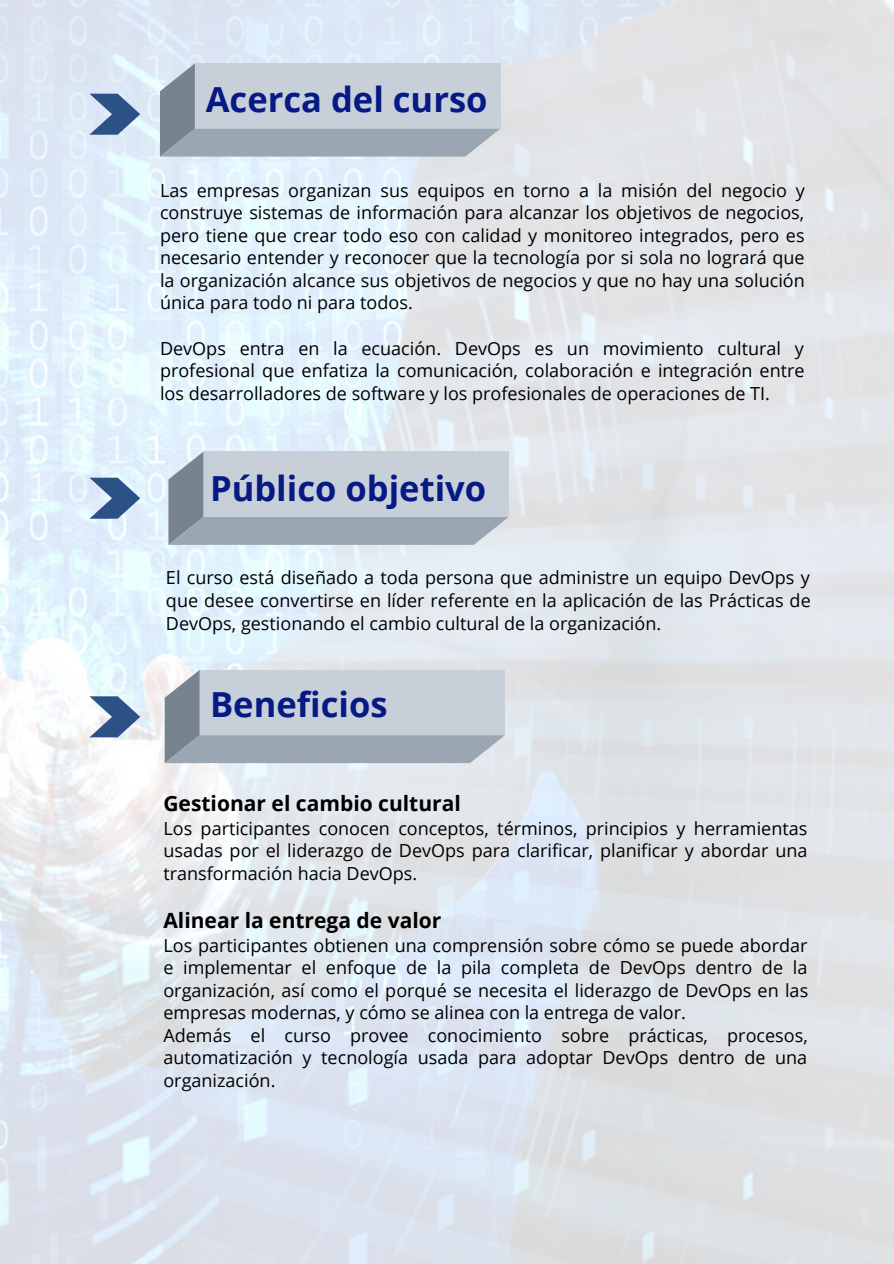
<style>
.page{position:relative;width:894px;height:1264px;background:#fff}
.page>*{position:absolute;margin:0;border:0;box-sizing:border-box;transform-origin:0 0}
.t1{font:700 34.5px "Open Sans";color:#061985}
.t2{font:700 21px "Open Sans";color:#000}
.t3{font:18px/22.5px "Open Sans";color:#000;text-align:justify}
</style>
<div class="page">
<img style="left:0;top:0;width:893px;height:1263px">
<svg style="left:89px;top:94px;width:51px;height:41px;background:#7b95b8"></svg>
<svg style="left:89px;top:477px;width:51px;height:41px;background:#7d99bb"></svg>
<svg style="left:89px;top:696px;width:51px;height:41px"></svg>
<svg style="left:160px;top:63px;width:340px;height:94px;background:#b6c0c9"></svg>
<svg style="left:168px;top:451px;width:340px;height:94px;background:#b6c0c9"></svg>
<svg style="left:165px;top:670px;width:339px;height:93px;background:#b6c0c9"></svg>
<h1 class="t1" style="left:206px;top:76px;width:283px">Acerca del curso</h1>
<p class="t3" style="left:160px;top:178px;width:646px">Las empresas organizan sus equipos en torno a la misión del negocio y construye sistemas de información para alcanzar los objetivos de negocios, pero tiene que crear todo eso con calidad y monitoreo integrados, pero es necesario entender y reconocer que la tecnología por si sola no logrará que la organización alcance sus objetivos de negocios y que no hay una solución única para todo ni para todos.</p>
<p class="t3" style="left:160px;top:336px;width:645px">DevOps entra en la ecuación. DevOps es un movimiento cultural y profesional que enfatiza la comunicación, colaboración e integración entre los desarrolladores de software y los profesionales de operaciones de TI.</p>
<h1 class="t1" style="left:210px;top:464px;width:278px">Público objetivo</h1>
<p class="t3" style="left:166px;top:566px;width:646px">El curso está diseñado a toda persona que administre un equipo DevOps y que desee convertirse en líder referente en la aplicación de las Prácticas de DevOps, gestionando el cambio cultural de la organización.</p>
<h1 class="t1" style="left:210px;top:680px;width:179px">Beneficios</h1>
<p class="t2" style="left:163px;top:788px;width:299px">Gestionar el cambio cultural</p>
<p class="t3" style="left:163px;top:816px;width:645px">Los participantes conocen conceptos, términos, principios y herramientas usadas por el liderazgo de DevOps para clarificar, planificar y abordar una transformación hacia DevOps.</p>
<p class="t2" style="left:163px;top:905px;width:279px">Alinear la entrega de valor</p>
<p class="t3" style="left:163px;top:933px;width:646px;text-align:left">Los participantes obtienen una comprensión sobre cómo se puede abordar e implementar el enfoque de la pila completa de DevOps dentro de la organización, así como el porqué se necesita el liderazgo de DevOps en las empresas modernas, y cómo se alinea con la entrega de valor.<br>Además el curso provee conocimiento sobre prácticas, procesos, automatización y tecnología usada para adoptar DevOps dentro de una organización.</p>
</div>
